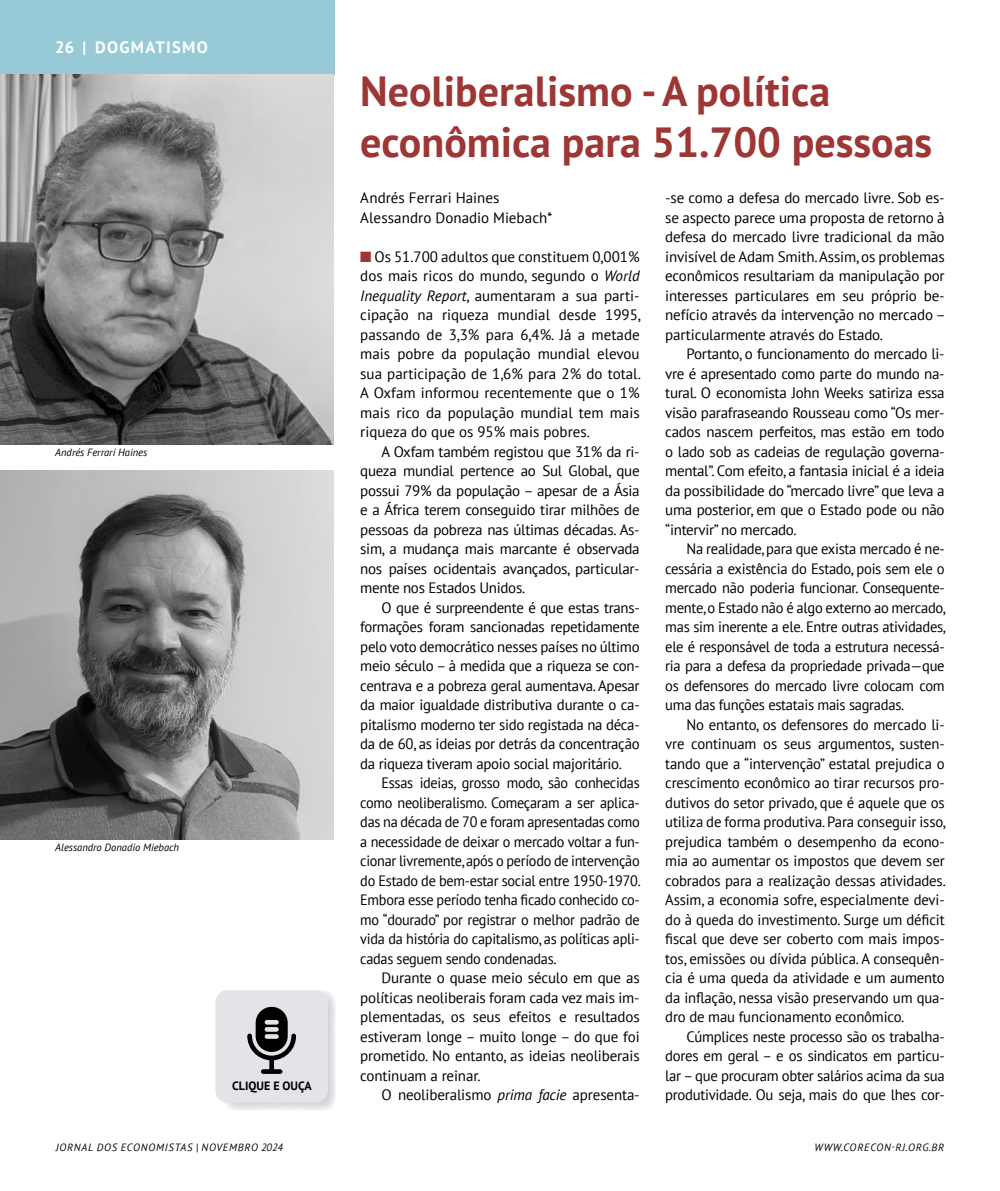
<style>
.page{position:relative;width:1000px;height:1191px;background:#fff}
.page>*{position:absolute;margin:0;border:0;box-sizing:border-box;transform-origin:0 0}
.t1{font:700 42px/50.4px "PT Sans";color:#9d3634}
.t2{font:700 16.5px "PT Sans";letter-spacing:.08em;color:#fff}
.t3{font:15px/19.5px "PT Sans";letter-spacing:-.02em;color:#000;text-align:justify}
.t4{font:15px/19.5px "PT Sans";letter-spacing:-.02em;color:#000;text-align:justify;scale:.95 1}
.t5{font:15px/19.5px "PT Sans";letter-spacing:.005em;color:#000}
.t6{font:700 12px "PT Sans";color:#000}
.t7{font:italic 10.5px "PT Sans";letter-spacing:.08em;color:#000}
.t8{font:italic 10.5px "PT Sans";color:#000}
.s1{color:#9d3634}
.s2{font-style:italic}
</style>
<div class="page">
<div style="left:0;top:0;width:334px;height:76px;background:#97cad6"></div>
<img style="left:0;top:75px;width:334px;height:369px">
<img style="left:0;top:470px;width:334px;height:369px">
<div style="left:215px;top:990px;width:113px;height:112px;background:#e3e3e8;border-radius:12px"></div>
<svg style="left:247px;top:1006px;width:49px;height:68px"></svg>
<p class="t2" style="left:55px;top:37px;width:154px">26 | DOGMATISMO</p>
<p class="t8" style="left:55px;top:445px;width:93px">Andrés Ferrari Haines</p>
<p class="t8" style="left:55px;top:840px;width:125px">Alessandro Donadio Miebach</p>
<p class="t6" style="left:232px;top:1078px;width:81px">CLIQUE E OUÇA</p>
<h1 class="t1" style="left:360px;top:65px;width:573px">Neoliberalismo - A política econômica para 51.700 pessoas</h1>
<p class="t5" style="left:360px;top:188px;width:193px">Andrés Ferrari Haines<br>Alessandro Donadio Miebach*</p>
<p class="t3" style="left:360px;top:246px;width:282px"><span class="s1">■</span> Os 51.700 adultos que constituem 0,001% dos mais ricos do mundo, segundo o <span class="s2">World Inequality Report</span>, aumentaram a sua parti&shy;cipação na riqueza mundial desde 1995, passando de 3,3% para 6,4%. Já a metade mais pobre da população mundial elevou sua participação de 1,6% para 2% do total.<br>A Oxfam informou recentemente que o 1% mais rico da população mundial tem mais riqueza do que os 95% mais pobres.</p>
<p class="t3" style="left:360px;top:441px;width:281px;text-indent:21px">A Oxfam também registou que 31% da ri&shy;queza mundial pertence ao Sul Global, que possui 79% da população – apesar de a Ásia e a África terem conseguido tirar milhões de pessoas da pobreza nas últimas décadas. As&shy;sim, a mudança mais marcante é observada nos países ocidentais avançados, particular&shy;mente nos Estados Unidos.</p>
<p class="t3" style="left:360px;top:597px;width:281px;text-indent:21px">O que é surpreendente é que estas trans&shy;formações foram sancionadas repetidamente pelo voto democrático nesses países no último meio século – à medida que a riqueza se con&shy;centrava e a pobreza geral aumentava. Apesar da maior igualdade distributiva durante o ca&shy;pitalismo moderno ter sido registada na déca&shy;da de 60, as ideias por detrás da concentração da riqueza tiveram apoio social majoritário.</p>
<p class="t4" style="left:360px;top:773px;width:297px;text-indent:21px">Essas ideias, grosso modo, são conhecidas como neoliberalismo. Começaram a ser aplica&shy;das na década de 70 e foram apresentadas como a necessidade de deixar o mercado voltar a fun&shy;cionar livremente, após o período de intervenção do Estado de bem-estar social entre 1950-1970.<br>Embora esse período tenha ficado conhecido co&shy;mo “dourado” por registrar o melhor padrão de vida da história do capitalismo, as políticas apli&shy;cadas seguem sendo condenadas.</p>
<p class="t3" style="left:360px;top:968px;width:281px;text-indent:21px">Durante o quase meio século em que as políticas neoliberais foram cada vez mais im&shy;plementadas, os seus efeitos e resultados estiveram longe – muito longe – do que foi prometido. No entanto, as ideias neoliberais continuam a reinar.</p>
<p class="t3" style="left:381px;top:1085px;width:259px">O neoliberalismo <span class="s2">prima facie</span> apresenta-</p>
<p class="t3" style="left:665px;top:188px;width:282px">-se como a defesa do mercado livre. Sob es&shy;se aspecto parece uma proposta de retorno à defesa do mercado livre tradicional da mão invisível de Adam Smith. Assim, os problemas econômicos resultariam da manipulação por interesses particulares em seu próprio be&shy;nefício através da intervenção no mercado – particularmente através do Estado.</p>
<p class="t3" style="left:665px;top:344px;width:281px;text-indent:21px">Portanto, o funcionamento do mercado li&shy;vre é apresentado como parte do mundo na&shy;tural. O economista John Weeks satiriza essa visão parafraseando Rousseau como “Os mer&shy;cados nascem perfeitos, mas estão em todo o lado sob as cadeias de regulação governa&shy;mental”. Com efeito, a fantasia inicial é a ideia da possibilidade do “mercado livre” que leva a uma posterior, em que o Estado pode ou não “intervir” no mercado.</p>
<p class="t3" style="left:665px;top:539px;width:282px;text-indent:21px">Na realidade, para que exista mercado é ne&shy;cessária a existência do Estado, pois sem ele o mercado não poderia funcionar. Consequente&shy;mente, o Estado não é algo externo ao mercado, mas sim inerente a ele. Entre outras atividades, ele é responsável de toda a estrutura necessá&shy;ria para a defesa da propriedade privada—que os defensores do mercado livre colocam com uma das funções estatais mais sagradas.</p>
<p class="t3" style="left:665px;top:714px;width:282px;text-indent:21px">No entanto, os defensores do mercado li&shy;vre continuam os seus argumentos, susten&shy;tando que a “intervenção” estatal prejudica o crescimento econômico ao tirar recursos pro&shy;dutivos do setor privado, que é aquele que os utiliza de forma produtiva. Para conseguir isso, prejudica também o desempenho da econo&shy;mia ao aumentar os impostos que devem ser cobrados para a realização dessas atividades.<br>Assim, a economia sofre, especialmente devi&shy;do à queda do investimento. Surge um déficit fiscal que deve ser coberto com mais impos&shy;tos, emissões ou dívida pública. A consequên&shy;cia é uma queda da atividade e um aumento da inflação, nessa visão preservando um qua&shy;dro de mau funcionamento econômico.</p>
<p class="t3" style="left:665px;top:1026px;width:281px;text-indent:21px">Cúmplices neste processo são os trabalha&shy;dores em geral – e os sindicatos em particu&shy;lar – que procuram obter salários acima da sua produtividade. Ou seja, mais do que lhes cor-</p>
<p class="t7" style="left:56px;top:1140px;width:229px">JORNAL DOS ECONOMISTAS | NOVEMBRO 2024</p>
<p class="t7" style="left:814px;top:1140px;width:131px">WWW.CORECON-RJ.ORG.BR</p>
</div>
